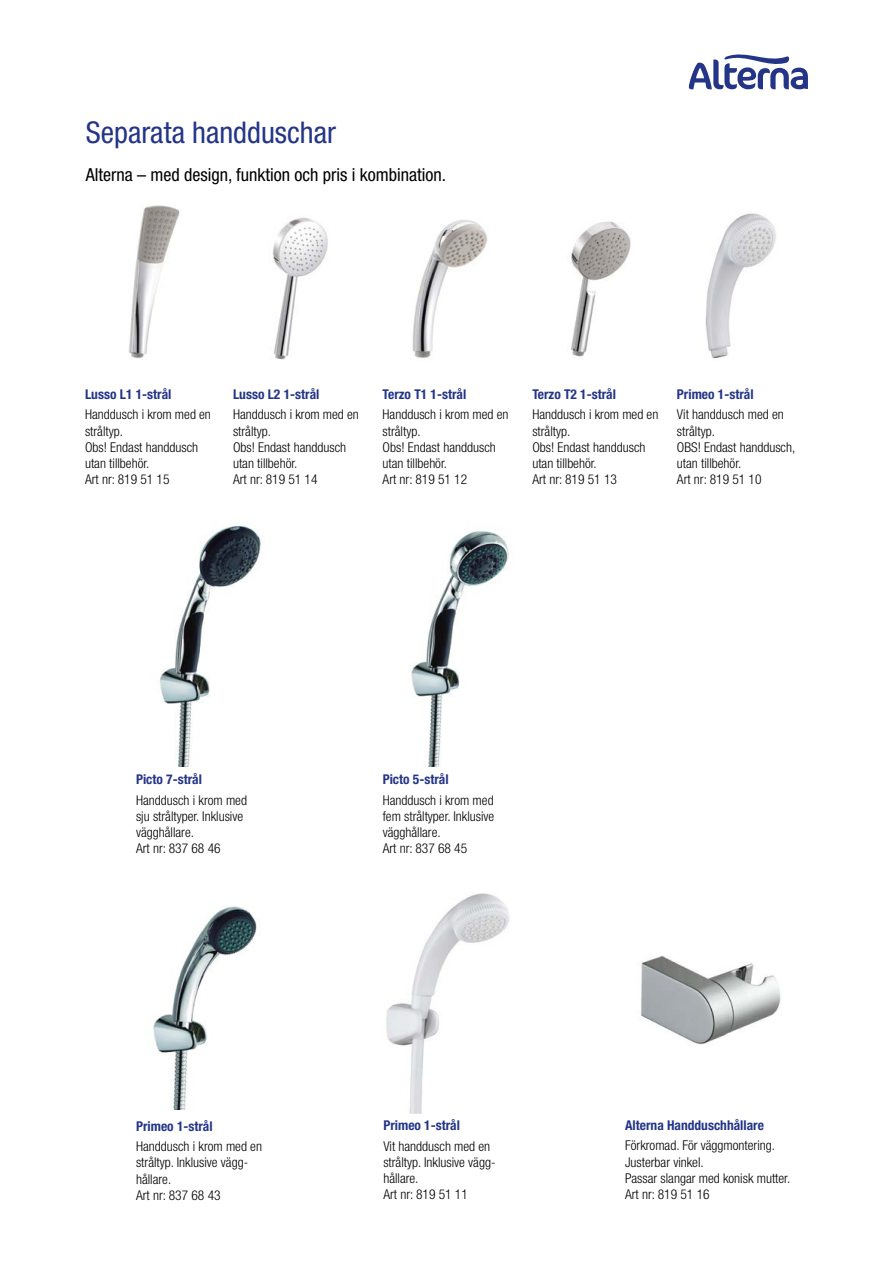
<style>
.page{position:relative;width:893px;height:1263px;background:#fff}
.page>*{position:absolute;margin:0;border:0;box-sizing:border-box;transform-origin:0 0}
.t1{font:condensed 30px "Helvetica Neue";color:#243588}
.t2{font:condensed 18px "Helvetica Neue";color:#000}
.t3{font:300 condensed 13.5px/16.2px "Helvetica Neue";color:#000}
.t4{font:700 condensed 13.5px "Helvetica Neue";color:#243588}
</style>
<div class="page">
<svg style="left:689px;top:54px;width:119px;height:35px"></svg>
<img style="left:160px;top:526px;width:101px;height:241px">
<img style="left:411px;top:531px;width:98px;height:236px">
<img style="left:705px;top:213px;width:71px;height:146px">
<img style="left:128px;top:205px;width:52px;height:154px">
<img style="left:412px;top:220px;width:76px;height:138px">
<img style="left:273px;top:217px;width:55px;height:143px">
<img style="left:571px;top:221px;width:60px;height:136px">
<img style="left:386px;top:893px;width:124px;height:221px">
<img style="left:153px;top:906px;width:104px;height:203px">
<img style="left:640px;top:956px;width:141px;height:89px">
<h1 class="t1" style="left:86px;top:115px;width:252px">Separata handduschar</h1>
<h2 class="t2" style="left:86px;top:165px;width:362px">Alterna – med design, funktion och pris i kombination.</h2>
<p class="t4" style="left:85px;top:386px;width:88px">Lusso L1 1-strål</p>
<p class="t3" style="left:85px;top:406px;width:127px">Handdusch i krom med en stråltyp.<br>Obs! Endast handdusch utan tillbehör.<br>Art nr: 819 51 15</p>
<p class="t4" style="left:233px;top:386px;width:88px">Lusso L2 1-strål</p>
<p class="t3" style="left:233px;top:406px;width:127px">Handdusch i krom med en stråltyp.<br>Obs! Endast handdusch utan tillbehör.<br>Art nr: 819 51 14</p>
<p class="t4" style="left:383px;top:386px;width:85px">Terzo T1 1-strål</p>
<p class="t3" style="left:383px;top:406px;width:127px">Handdusch i krom med en stråltyp.<br>Obs! Endast handdusch utan tillbehör.<br>Art nr: 819 51 12</p>
<p class="t4" style="left:532px;top:386px;width:85px">Terzo T2 1-strål</p>
<p class="t3" style="left:532px;top:406px;width:127px">Handdusch i krom med en stråltyp.<br>Obs! Endast handdusch utan tillbehör.<br>Art nr: 819 51 13</p>
<p class="t4" style="left:677px;top:386px;width:78px">Primeo 1-strål</p>
<p class="t3" style="left:677px;top:406px;width:120px">Vit handdusch med en stråltyp.<br>OBS! Endast handdusch, utan tillbehör.<br>Art nr: 819 51 10</p>
<p class="t4" style="left:136px;top:771px;width:67px">Picto 7-strål</p>
<p class="t3" style="left:136px;top:792px;width:112px">Handdusch i krom med sju stråltyper. Inklusive vägghållare.<br>Art nr: 837 68 46</p>
<p class="t4" style="left:136px;top:1118px;width:78px">Primeo 1-strål</p>
<p class="t3" style="left:136px;top:1138px;width:127px">Handdusch i krom med en stråltyp. Inklusive vägg&shy;hållare.<br>Art nr: 837 68 43</p>
<p class="t4" style="left:383px;top:771px;width:67px">Picto 5-strål</p>
<p class="t3" style="left:383px;top:792px;width:113px">Handdusch i krom med fem stråltyper. Inklusive vägghållare.<br>Art nr: 837 68 45</p>
<p class="t4" style="left:383px;top:1117px;width:78px">Primeo 1-strål</p>
<p class="t3" style="left:383px;top:1138px;width:114px">Vit handdusch med en stråltyp. Inklusive vägg&shy;hållare.<br>Art nr: 819 51 11</p>
<p class="t4" style="left:625px;top:1117px;width:140px">Alterna Handduschhållare</p>
<p class="t3" style="left:625px;top:1137px;width:167px">Förkromad. För väggmontering.<br>Justerbar vinkel.<br>Passar slangar med konisk mutter.<br>Art nr: 819 51 16</p>
</div>
